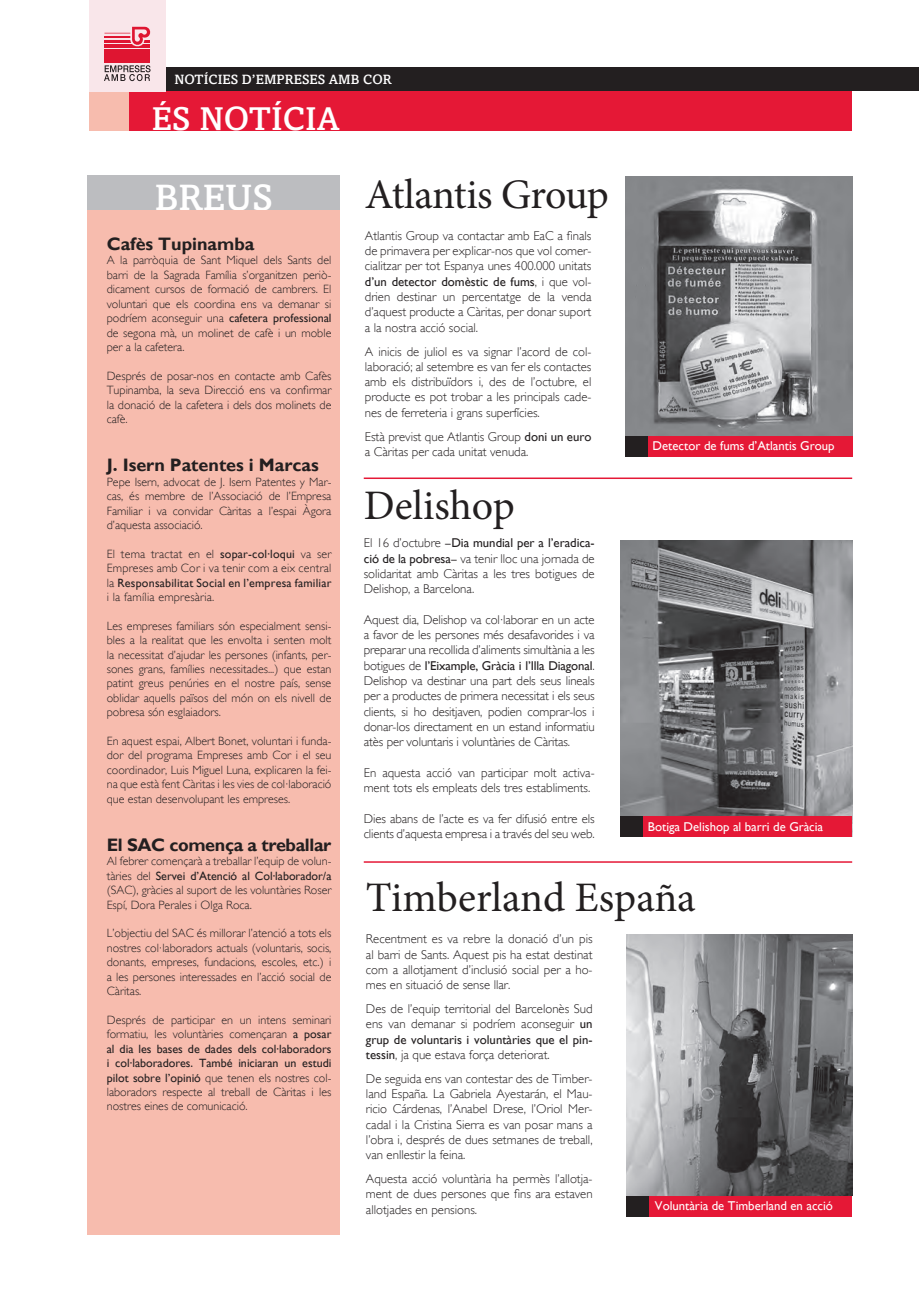
<style>
.page{position:relative;width:919px;height:1289px;background:#fff}
.page>*{position:absolute;margin:0;border:0;box-sizing:border-box;transform-origin:0 0}
.Titulo_apartados{font:42px "Minion Pro";letter-spacing:-.005em;color:#231f20}
.t1{font:500 36.75px "Amasis";color:#fff}
.Cabecera_pagina{font:500 33px "Amasis";color:#fff}
.Titulo_columna{font:700 18px "Gill Sans";color:#231f20}
.Titulo_columna-2{font:700 18px "Gill Sans";letter-spacing:-.02em;color:#231f20}
.Cabecera_pagina-2{font:500 13.5px "Amasis";color:#fff}
.Texto_apartados{font:300 12.75px/15.3px "Gill Sans";color:#231f20;text-align:justify}
.t2{font:12.75px "Gill Sans";color:#fff}
.Texto_columna{font:300 12px/14.4px "Gill Sans";color:#231f20;text-align:justify}
.s1{font-weight:400}
</style>
<div class="page">
<div style="left:89px;top:67px;width:829px;height:24px;background:#231f20"></div>
<div style="left:128px;top:91px;width:724px;height:39px;background:#e51836"></div>
<div style="left:89px;top:91px;width:39px;height:39px;background:#f7bcae"></div>
<div style="left:625px;top:436px;width:227px;height:21px;background:#e51836"></div>
<div style="left:625px;top:436px;width:22px;height:21px;background:#231f20"></div>
<div style="left:88px;top:175px;width:252px;height:35px;background:#bcbdc0"></div>
<div style="left:88px;top:210px;width:252px;height:1024px;background:#f7bcae"></div>
<hr style="left:364px;top:477px;width:488px;height:2px;background:#e51836">
<hr style="left:364px;top:861px;width:488px;height:1px;background:#e51836">
<img style="left:620px;top:540px;width:232px;height:276px">
<img style="left:626px;top:934px;width:226px;height:261px">
<img style="left:625px;top:177px;width:227px;height:259px">
<div style="left:620px;top:816px;width:232px;height:21px;background:#e51836"></div>
<div style="left:627px;top:1195px;width:225px;height:21px;background:#e51836"></div>
<div style="left:620px;top:816px;width:23px;height:21px;background:#231f20"></div>
<div style="left:626px;top:1195px;width:23px;height:21px;background:#231f20"></div>
<div style="left:89px;top:0;width:77px;height:91px;background:#f9e6ea"></div>
<svg style="left:104px;top:32px;width:47px;height:40px"></svg>
<hr style="left:104px;top:33px;width:46px;height:1px;background:#e51836">
<hr style="left:104px;top:36px;width:46px;height:2px;background:#e51836">
<hr style="left:104px;top:40px;width:46px;height:2px;background:#e51836">
<hr style="left:104px;top:44px;width:46px;height:4px;background:#e51836">
<div style="left:104px;top:49px;width:46px;height:5px;background:#e51836"></div>
<div style="left:104px;top:55px;width:46px;height:8px;background:#e51836"></div>
<svg style="left:130px;top:26px;width:21px;height:21px"></svg>
<svg style="left:104px;top:65px;width:46px;height:16px"></svg>
<p class="Cabecera_pagina-2" style="left:174px;top:71px;width:219px">NOTÍCIES D’EMPRESES AMB COR</p>
<p class="Cabecera_pagina" style="left:152px;top:99px;width:189px">ÉS NOTÍCIA</p>
<p class="t1" style="left:155px;top:176px;width:119px">BREUS</p>
<p class="Titulo_columna" style="left:107px;top:233px;width:149px">Cafès Tupinamba</p>
<p class="Texto_columna" style="left:107px;top:253px;width:226px">A la parròquia de Sant Miquel dels Sants del barri de la Sagrada Família s’organitzen periò&shy;dicament cursos de formació de cambrers. El voluntari que els coordina ens va demanar si podríem aconseguir una <span class="s1">cafetera professional </span>de segona mà, un molinet de cafè i un moble per a la cafetera.</p>
<p class="Texto_columna" style="left:107px;top:368px;width:226px">Després de posar-nos en contacte amb Cafès Tupinamba, la seva Direcció ens va confirmar la donació de la cafetera i dels dos molinets de cafè.</p>
<p class="Titulo_columna" style="left:107px;top:454px;width:213px">J. Isern Patentes i Marcas</p>
<p class="Texto_columna" style="left:107px;top:474px;width:226px">Pepe Isern, advocat de J. Isern Patentes y Mar&shy;cas, és membre de l’Associació de l’Empresa Familiar i va convidar Càritas a l’espai Àgora d’aquesta associació.</p>
<p class="Texto_columna" style="left:107px;top:546px;width:226px">El tema tractat en el <span class="s1">sopar-col·loqui</span> va ser Empreses amb Cor i va tenir com a eix central la <span class="s1">Responsabilitat Social en l’empresa familiar </span>i la família empresària.</p>
<p class="Texto_columna" style="left:107px;top:618px;width:226px">Les empreses familiars són especialment sensi&shy;bles a la realitat que les envolta i senten molt la necessitat d’ajudar les persones (infants, per&shy;sones grans, famílies necessitades...) que estan patint greus penúries en el nostre país, sense oblidar aquells països del món on els nivell de pobresa són esglaiadors.</p>
<p class="Texto_columna" style="left:107px;top:733px;width:226px">En aquest espai, Albert Bonet, voluntari i funda&shy;dor del programa Empreses amb Cor i el seu coordinador, Luis Miguel Luna, explicaren la fei&shy;na que està fent Càritas i les vies de col·laboració que estan desenvolupant les empreses.</p>
<p class="Titulo_columna-2" style="left:107px;top:834px;width:226px">El SAC comença a treballar</p>
<p class="Texto_columna" style="left:107px;top:854px;width:226px">Al febrer començarà a treballar l’equip de volun&shy;tàries del <span class="s1">Servei d’Atenció al Col·laborador/a </span>(SAC), gràcies al suport de les voluntàries Roser Espí, Dora Perales i Olga Roca.</p>
<p class="Texto_columna" style="left:107px;top:926px;width:226px">L’objectiu del SAC és millorar l’atenció a tots els nostres col·laboradors actuals (voluntaris, socis, donants, empreses, fundacions, escoles, etc.) i a les persones interessades en l’acció social de Càritas.</p>
<p class="Texto_columna" style="left:107px;top:1012px;width:226px">Després de participar en un intens seminari formatiu, les voluntàries començaran <span class="s1">a posar al dia les bases de dades dels col·laboradors i col·laboradores. També iniciaran un estudi pilot sobre l’opinió</span> que tenen els nostres col· laboradors respecte al treball de Càritas i les nostres eines de comunicació.</p>
<p class="Titulo_apartados" style="left:365px;top:166px;width:245px">Atlantis Group</p>
<p class="Texto_apartados" style="left:365px;top:228px;width:228px">Atlantis Group va contactar amb EaC a finals de primavera per explicar-nos que vol comer&shy;cialitzar per tot Espanya unes 400.000 unitats <span class="s1">d’un detector domèstic de fums</span>, i que vol&shy;drien destinar un percentatge de la venda d’aquest producte a Càritas, per donar suport a la nostra acció social.</p>
<p class="Texto_apartados" style="left:365px;top:343px;width:228px">A inicis de juliol es va signar l’acord de col· laboració; al setembre es van fer els contactes amb els distribuïdors i, des de l’octubre, el producte es pot trobar a les principals cade&shy;nes de ferreteria i grans superfícies.</p>
<p class="Texto_apartados" style="left:365px;top:428px;width:228px">Està previst que Atlantis Group <span class="s1">doni un euro </span>a Càritas per cada unitat venuda.</p>
<p class="Titulo_apartados" style="left:364px;top:477px;width:153px">Delishop</p>
<p class="Texto_apartados" style="left:364px;top:535px;width:232px">El 16 d’octubre <span class="s1">–Dia mundial per a l’eradica&shy;ció de la pobresa–</span> va tenir lloc una jornada de solidaritat amb Càritas a les tres botigues de Delishop, a Barcelona.</p>
<p class="Texto_apartados" style="left:364px;top:612px;width:232px">Aquest dia, Delishop va col·laborar en un acte a favor de les persones més desafavorides i va preparar una recollida d’aliments simultània a les botigues de <span class="s1">l’Eixample, Gràcia i l’Illa Diagonal</span>.<br>Delishop va destinar una part dels seus lineals per a productes de primera necessitat i els seus clients, si ho desitjaven, podien comprar-los i donar-los directament en un estand informatiu atès per voluntaris i voluntàries de Càritas.</p>
<p class="Texto_apartados" style="left:364px;top:765px;width:232px">En aquesta acció van participar molt activa&shy;ment tots els empleats dels tres establiments.</p>
<p class="Texto_apartados" style="left:364px;top:811px;width:232px">Dies abans de l’acte es va fer difusió entre els clients d’aquesta empresa i a través del seu web.</p>
<p class="t2" style="left:652px;top:438px;width:183px">Detector de fums d’Atlantis Group</p>
<p class="t2" style="left:647px;top:818px;width:177px">Botiga Delishop al barri de Gràcia</p>
<p class="Titulo_apartados" style="left:366px;top:869px;width:331px">Timberland España</p>
<p class="Texto_apartados" style="left:366px;top:931px;width:228px">Recentment es va rebre la donació d’un pis al barri de Sants. Aquest pis ha estat destinat com a allotjament d’inclusió social per a ho&shy;mes en situació de sense llar.</p>
<p class="Texto_apartados" style="left:366px;top:1000px;width:228px">Des de l’equip territorial del Barcelonès Sud ens van demanar si podríem aconseguir <span class="s1">un grup de voluntaris i voluntàries que el pin&shy;tessin</span>, ja que estava força deteriorat.</p>
<p class="Texto_apartados" style="left:366px;top:1070px;width:228px">De seguida ens van contestar des de Timber&shy;land España. La Gabriela Ayestarán, el Mau&shy;ricio Cárdenas, l’Anabel Drese, l’Oriol Mer&shy;cadal i la Cristina Sierra es van posar mans a l’obra i, després de dues setmanes de treball, van enllestir la feina.</p>
<p class="Texto_apartados" style="left:366px;top:1171px;width:228px">Aquesta acció voluntària ha permès l’allotja&shy;ment de dues persones que fins ara estaven allotjades en pensions.</p>
<p class="t2" style="left:655px;top:1198px;width:179px">Voluntària de Timberland en acció</p>
</div>
